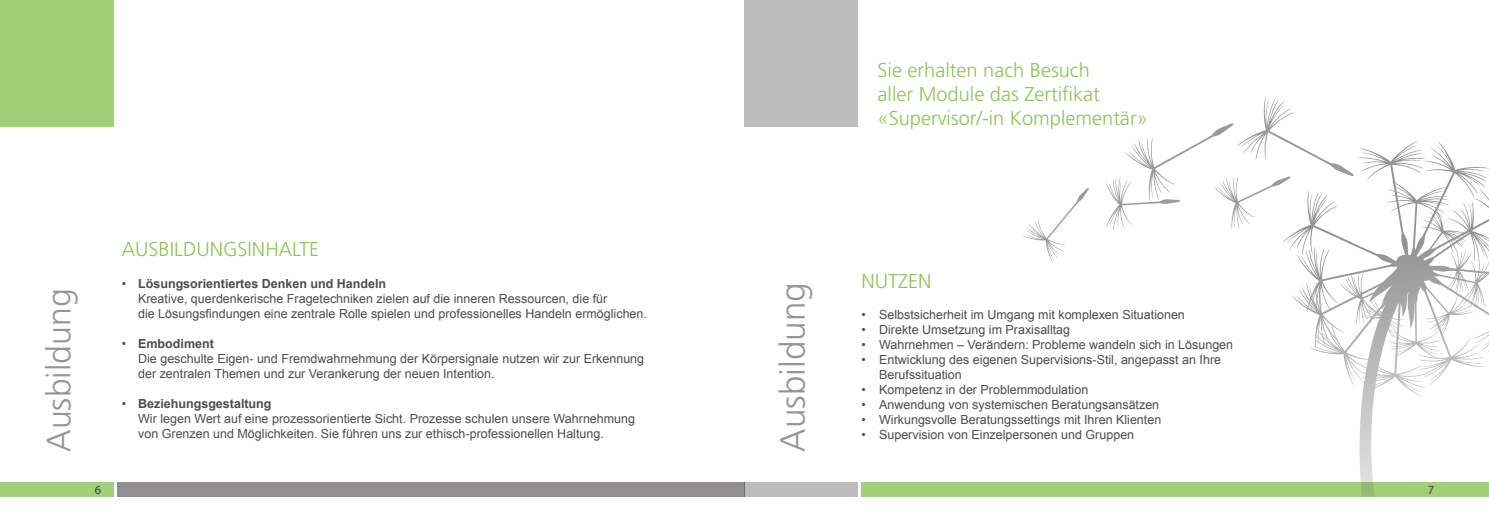
<style>
.page{position:relative;width:1489px;height:525px;background:#fff}
.page>*{position:absolute;margin:0;border:0;box-sizing:border-box;transform-origin:0 0}
.t1{font:300 35px "Frutiger LT";color:#939598}
.t2{font:300 33.75px "Frutiger LT";color:#939598}
.t3{font:300 20px/24px "Frutiger LT";color:#8dc356}
.t4{font:12.5px/15px "Arial";color:#4b4c4d}
.t5{font:12.5px "Myriad Pro";color:#3e3e3f}
.s1{font-weight:700}
</style>
<div class="page">
<div style="left:117px;top:481px;width:627px;height:15px;background:#918f8f"></div>
<div style="left:0;top:481px;width:113px;height:15px;background:#a2d078"></div>
<div style="left:0;top:0;width:113px;height:126px;background:#a2d078"></div>
<div style="left:861px;top:481px;width:627px;height:15px;background:#a2d078"></div>
<div style="left:744px;top:481px;width:113px;height:15px;background:#bdbcbc"></div>
<div style="left:744px;top:0;width:113px;height:126px;background:#bdbcbc"></div>
<svg style="left:1105px;top:96px;width:383px;height:400px"></svg>
<svg style="left:1023px;top:188px;width:66px;height:74px"></svg>
<h3 class="t3" style="left:122px;top:237px;width:199px">AUSBILDUNGSINHALTE</h3>
<p class="t4" style="left:138px;top:276px;width:510px;text-indent:-16px">• <span class="s1">Lösungsorientiertes Denken und Handeln<br></span>Kreative, querdenkerische Fragetechniken zielen auf die inneren Ressourcen, die für<br>die Lösungsfindungen eine zentrale Rolle spielen und professionelles Handeln ermöglichen.</p>
<p class="t4" style="left:138px;top:336px;width:507px;text-indent:-16px">• <span class="s1">Embodiment<br></span>Die geschulte Eigen- und Fremdwahrnehmung der Körpersignale nutzen wir zur Erkennung der zentralen Themen und zur Verankerung der neuen Intention.</p>
<p class="t4" style="left:138px;top:396px;width:498px;text-indent:-16px">• <span class="s1">Beziehungsgestaltung<br></span>Wir legen Wert auf eine prozessorientierte Sicht. Prozesse schulen unsere Wahrnehmung von Grenzen und Möglichkeiten. Sie führen uns zur ethisch-professionellen Haltung.</p>
<h2 class="t2" style="left:39px;top:451px;width:165px;rotate:-90deg">Ausbildung</h2>
<h1 class="t1" style="left:772px;top:451px;width:171px;rotate:-90deg">Ausbildung</h1>
<h3 class="t3" style="left:877px;top:58px;width:272px">Sie erhalten nach Besuch<br>aller Module das Zertifikat «Supervisor/-in Komplementär»</h3>
<h3 class="t3" style="left:861px;top:269px;width:72px">NUTZEN</h3>
<p class="t4" style="left:861px;top:307px;width:325px">• Selbstsicherheit im Umgang mit komplexen Situationen</p>
<p class="t4" style="left:861px;top:322px;width:210px">• Direkte Umsetzung im Praxisalltag</p>
<p class="t4" style="left:861px;top:337px;width:373px">• Wahrnehmen – Verändern: Probleme wandeln sich in Lösungen</p>
<p class="t4" style="left:879px;top:352px;width:343px;text-indent:-18px">• Entwicklung des eigenen Supervisions-Stil, angepasst an Ihre<br>Berufssituation</p>
<p class="t4" style="left:861px;top:382px;width:228px">• Kompetenz in der Problemmodulation</p>
<p class="t4" style="left:861px;top:397px;width:299px">• Anwendung von systemischen Beratungsansätzen</p>
<p class="t4" style="left:861px;top:412px;width:301px">• Wirkungsvolle Beratungssettings mit Ihren Klienten</p>
<p class="t4" style="left:861px;top:427px;width:274px">• Supervision von Einzelpersonen und Gruppen</p>
<p class="t5" style="left:95px;top:482px;width:8px">6</p>
<p class="t5" style="left:1427px;top:481px;width:8px">7</p>
</div>
